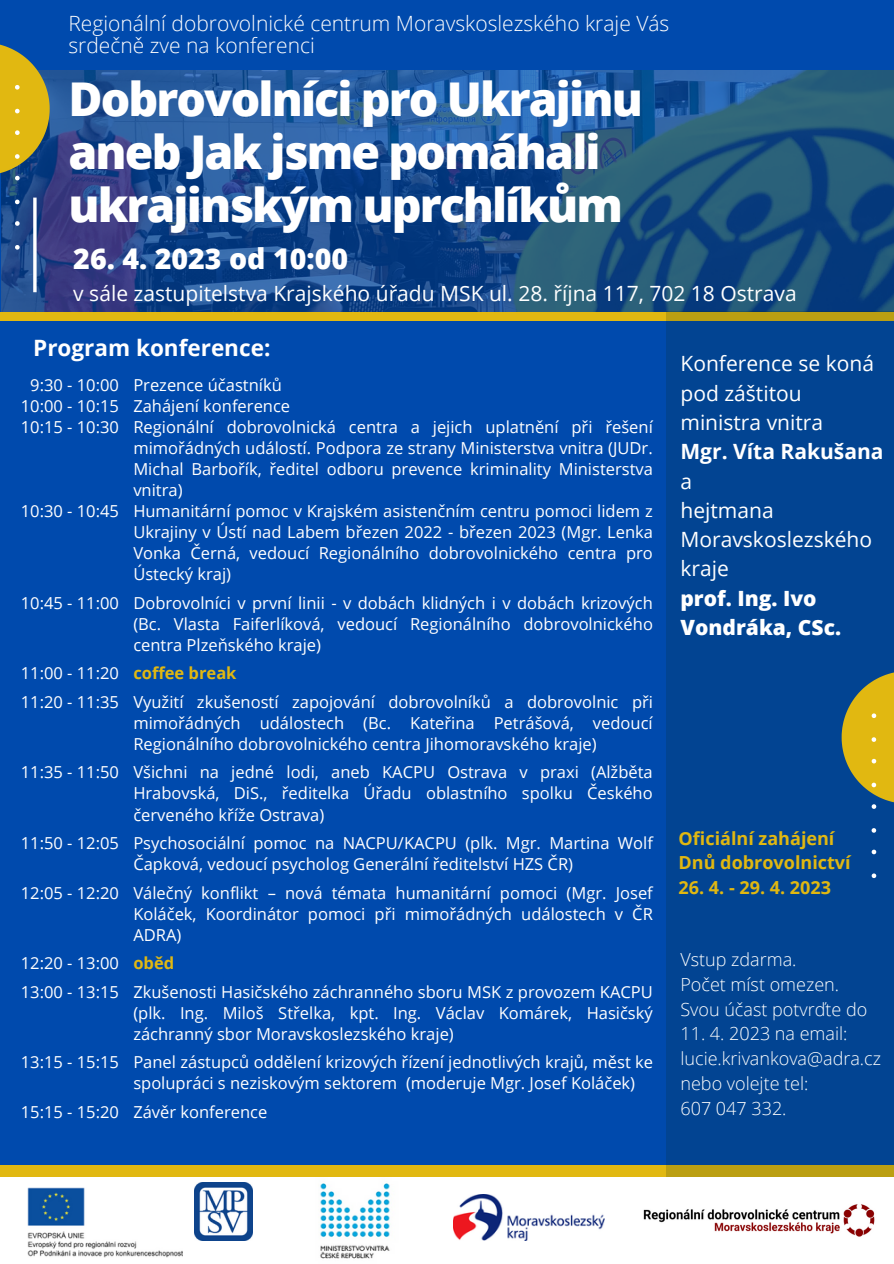
<style>
.page{position:relative;width:894px;height:1264px;background:#fff}
.page>*{position:absolute;margin:0;border:0;box-sizing:border-box;transform-origin:0 0}
.t1{font:800 46.5px/52.9px "Open Sans";letter-spacing:-.04em;color:#fff}
.t2{font:800 28.5px "Open Sans";color:#fff}
.t3{font:700 22.5px "Open Sans";color:#fff}
.t4{font:21px/29.2px "Open Sans";color:#fff}
.t5{font:300 21px/22.5px "Open Sans";color:#fff}
.t6{font:800 21px/29.2px "Open Sans";color:#fff}
.t7{font:700 21px "Open Sans";color:#fff}
.t8{font:300 18px/24.8px "Open Sans";color:#fff}
.t9{font:700 18px/24.8px "Open Sans";color:#e1b811}
.t10{font:16.5px/21px "Open Sans";color:#fff}
.t11{font:700 16.5px "Open Sans";color:#e1b811}
</style>
<div class="page">
<div style="left:0;top:0;width:893px;height:1263px;background:#004aad"></div>
<img style="left:1px;top:70px;width:892px;height:241px">
<svg style="left:33px;top:250px;width:4px;height:42px"></svg>
<div style="left:0;top:312px;width:893px;height:9px;background:#e1b811"></div>
<div style="left:0;top:1165px;width:893px;height:17px;background:#e1b811"></div>
<div style="left:666px;top:311px;width:227px;height:865px;background:#024492"></div>
<svg style="left:0;top:44px;width:50px;height:206px;background:#7a7e56"></svg>
<svg style="left:841px;top:672px;width:52px;height:206px"></svg>
<div style="left:0;top:1176px;width:893px;height:87px;background:#fff"></div>
<img style="left:27px;top:1187px;width:156px;height:70px">
<img style="left:195px;top:1182px;width:57px;height:58px">
<img style="left:320px;top:1183px;width:70px;height:76px">
<img style="left:643px;top:1204px;width:232px;height:33px">
<img style="left:453px;top:1194px;width:151px;height:46px">
<p class="t5" style="left:68px;top:11px;width:602px">Regionální dobrovolnické centrum Moravskoslezského kraje Vás srdečně zve na konferenci</p>
<h1 class="t1" style="left:68px;top:71px;width:575px">Dobrovolníci pro Ukrajinu aneb Jak jsme pomáhali ukrajinským uprchlíkům</h1>
<h2 class="t2" style="left:73px;top:239px;width:276px">26. 4. 2023 od 10:00</h2>
<p class="t4" style="left:73px;top:278px;width:724px">v sále zastupitelstva Krajského úřadu MSK ul. 28. října 117, 702 18 Ostrava</p>
<h3 class="t3" style="left:33px;top:331px;width:239px">Program konference:</h3>
<p class="t10" style="left:21px;top:374px;width:100px;text-align:center">9:30 - 10:00<br>10:00 - 10:15<br>10:15 - 10:30</p>
<p class="t10" style="left:21px;top:500px;width:100px">10:30 - 10:45</p>
<p class="t10" style="left:21px;top:592px;width:100px">10:45 - 11:00</p>
<p class="t10" style="left:21px;top:658px;width:100px;line-height:28.5px">11:00 - 11:20<br>11:20 - 11:35</p>
<p class="t10" style="left:21px;top:761px;width:100px">11:35 - 11:50</p>
<p class="t10" style="left:21px;top:832px;width:100px">11:50 - 12:05</p>
<p class="t10" style="left:21px;top:881px;width:100px">12:05 - 12:20</p>
<p class="t10" style="left:21px;top:948px;width:100px;line-height:28.5px">12:20 - 13:00<br>13:00 - 13:15</p>
<p class="t10" style="left:21px;top:1051px;width:100px">13:15 - 15:15</p>
<p class="t10" style="left:21px;top:1100px;width:100px">15:15 - 15:20</p>
<p class="t10" style="left:133px;top:374px;width:521px">Prezence účastníků<br>Zahájení konference<br>Regionální dobrovolnická centra a jejich uplatnění při řešení mimořádných událostí. Podpora ze strany Ministerstva vnitra (JUDr.<br>Michal Barbořík, ředitel odboru prevence kriminality Ministerstva vnitra)<br>Humanitární pomoc v Krajském asistenčním centru pomoci lidem z Ukrajiny v Ústí nad Labem březen 2022 - březen 2023 (Mgr. Lenka Vonka Černá, vedoucí Regionálního dobrovolnického centra pro Ústecký kraj)</p>
<p class="t10" style="left:133px;top:592px;width:521px;text-align:justify">Dobrovolníci v první linii - v dobách klidných i v dobách krizových (Bc. Vlasta Faiferlíková, vedoucí Regionálního dobrovolnického centra Plzeňského kraje)</p>
<p class="t11" style="left:133px;top:661px;width:105px">coffee break</p>
<p class="t10" style="left:133px;top:691px;width:521px;text-align:justify">Využití zkušeností zapojování dobrovolníků a dobrovolnic při mimořádných událostech (Bc. Kateřina Petrášová, vedoucí Regionálního dobrovolnického centra Jihomoravského kraje)</p>
<p class="t10" style="left:133px;top:761px;width:520px;text-align:justify">Všichni na jedné lodi, aneb KACPU Ostrava v praxi (Alžběta Hrabovská, DiS., ředitelka Úřadu oblastního spolku Českého červeného kříže Ostrava)</p>
<p class="t10" style="left:133px;top:832px;width:521px">Psychosociální pomoc na NACPU/KACPU (plk. Mgr. Martina Wolf<br>Čapková, vedoucí psycholog Generální ředitelství HZS ČR)</p>
<p class="t10" style="left:133px;top:881px;width:521px;text-align:justify">Válečný konflikt – nová témata humanitární pomoci (Mgr. Josef Koláček, Koordinátor pomoci při mimořádných událostech v ČR ADRA)</p>
<p class="t11" style="left:133px;top:951px;width:42px">oběd</p>
<p class="t10" style="left:133px;top:980px;width:521px;text-align:justify">Zkušenosti Hasičského záchranného sboru MSK z provozem KACPU (plk. Ing. Miloš Střelka, kpt. Ing. Václav Komárek, Hasičský záchranný sbor Moravskoslezského kraje)</p>
<p class="t10" style="left:133px;top:1051px;width:521px">Panel zástupců oddělení krizových řízení jednotlivých krajů, měst ke spolupráci s neziskovým sektorem (moderuje Mgr. Josef Koláček)</p>
<p class="t10" style="left:133px;top:1100px;width:135px">Závěr konference</p>
<p class="t4" style="left:680px;top:348px;width:195px">Konference se koná pod záštitou ministra vnitra</p>
<p class="t7" style="left:680px;top:437px;width:204px">Mgr. Víta Rakušana</p>
<p class="t4" style="left:680px;top:466px;width:193px">a<br>hejtmana<br>Moravskoslezského kraje</p>
<p class="t6" style="left:680px;top:583px;width:162px">prof. Ing. Ivo<br>Vondráka, CSc.</p>
<p class="t9" style="left:678px;top:825px;width:173px">Oficiální zahájení<br>Dnů dobrovolnictví</p>
<p class="t9" style="left:678px;top:874px;width:154px">26. 4. - 29. 4. 2023</p>
<p class="t8" style="left:680px;top:946px;width:188px">Vstup zdarma.<br>Počet míst omezen.<br>Svou účast potvrďte do</p>
<p class="t8" style="left:680px;top:1021px;width:202px">11. 4. 2023 na email: lucie.krivankova@adra.cz nebo volejte tel:<br>607 047 332.</p>
</div>
